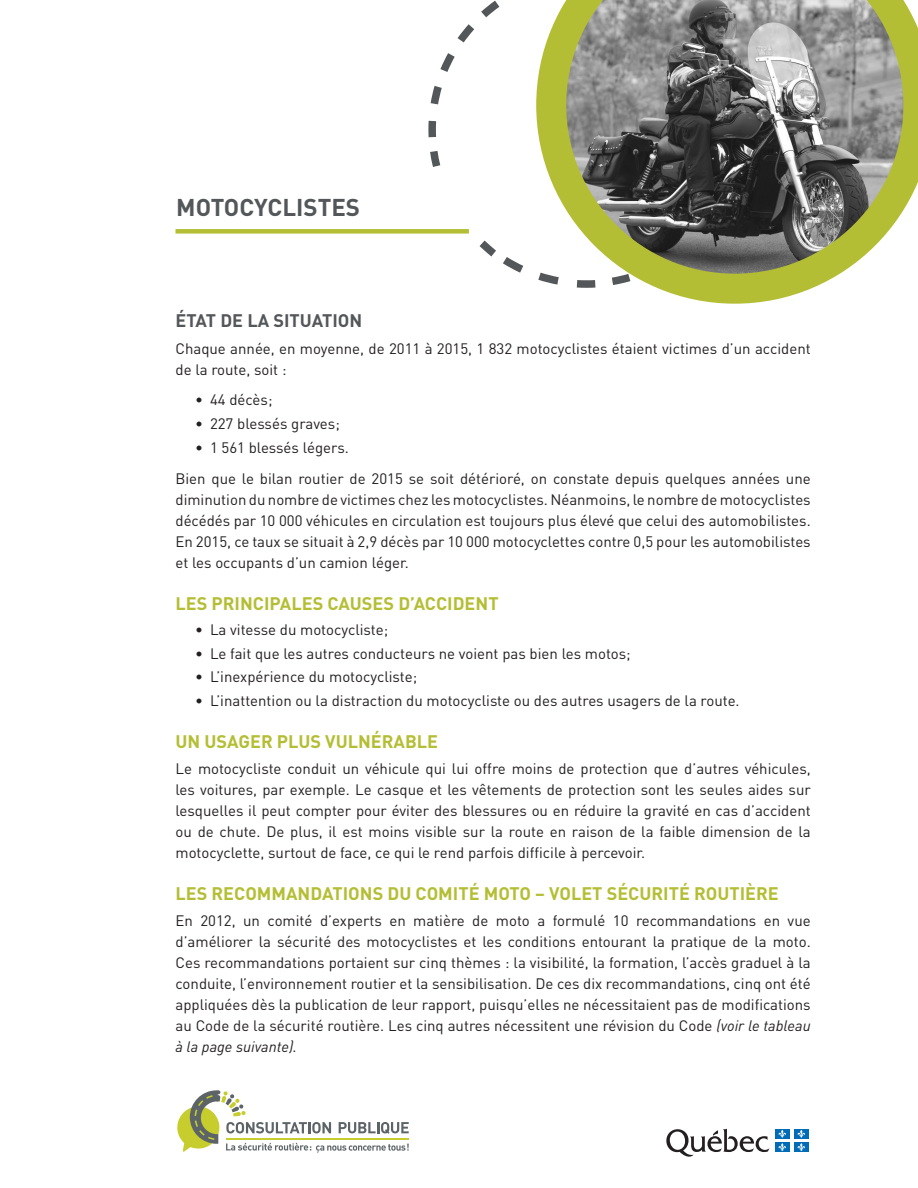
<style>
.page{position:relative;width:918px;height:1188px;background:#fff}
.page>*{position:absolute;margin:0;border:0;box-sizing:border-box;transform-origin:0 0}
.t1{font:700 24px "DIN";color:#545759}
.t2{font:700 18px "DIN";color:#b4be34}
.t3{font:700 18px "DIN";color:#545759}
.t4{font:15px/21px "DIN";color:#231f20;text-align:justify}
.s1{font-style:italic}
</style>
<div class="page">
<svg style="left:428px;top:0;width:95px;height:273px"></svg>
<svg style="left:536px;top:0;width:382px;height:304px"></svg>
<div style="left:176px;top:229px;width:293px;height:5px;background:#b4be34"></div>
<svg style="left:666px;top:1129px;width:103px;height:28px"></svg>
<div style="left:775px;top:1129px;width:15px;height:9px;background:#006bb6"></div>
<div style="left:794px;top:1129px;width:15px;height:9px;background:#006bb6"></div>
<div style="left:775px;top:1143px;width:15px;height:9px;background:#006bb6"></div>
<svg style="left:778px;top:1130px;width:8px;height:21px"></svg>
<div style="left:794px;top:1143px;width:15px;height:9px;background:#006bb6"></div>
<svg style="left:797px;top:1130px;width:8px;height:21px"></svg>
<svg style="left:177px;top:1090px;width:232px;height:63px"></svg>
<h4 class="t1" style="left:176px;top:191px;width:185px">MOTOCYCLISTES</h4>
<h5 class="t3" style="left:176px;top:309px;width:188px">ÉTAT DE LA SITUATION</h5>
<p class="t4" style="left:176px;top:337px;width:637px">Chaque année, en moyenne, de 2011 à 2015, 1 832 motocyclistes étaient victimes d’un accident de la route, soit :</p>
<p class="t4" style="left:195px;top:389px;width:79px">• 44 décès;</p>
<p class="t4" style="left:195px;top:413px;width:146px">• 227 blessés graves;</p>
<p class="t4" style="left:195px;top:436px;width:155px">• 1 561 blessés légers.</p>
<p class="t4" style="left:176px;top:468px;width:637px">Bien que le bilan routier de 2015 se soit détérioré, on constate depuis quelques années une diminution du nombre de victimes chez les motocyclistes. Néanmoins, le nombre de motocyclistes décédés par 10 000 véhicules en circulation est toujours plus élevé que celui des automobilistes.<br>En 2015, ce taux se situait à 2,9 décès par 10 000 motocyclettes contre 0,5 pour les automobilistes et les occupants d’un camion léger.</p>
<h5 class="t2" style="left:176px;top:592px;width:325px">LES PRINCIPALES CAUSES D’ACCIDENT</h5>
<p class="t4" style="left:195px;top:619px;width:195px">• La vitesse du motocycliste;</p>
<p class="t4" style="left:195px;top:642px;width:437px">• Le fait que les autres conducteurs ne voient pas bien les motos;</p>
<p class="t4" style="left:195px;top:666px;width:224px">• L’inexpérience du motocycliste;</p>
<p class="t4" style="left:195px;top:690px;width:546px">• L’inattention ou la distraction du motocycliste ou des autres usagers de la route.</p>
<h5 class="t2" style="left:176px;top:730px;width:264px">UN USAGER PLUS VULNÉRABLE</h5>
<p class="t4" style="left:176px;top:758px;width:637px">Le motocycliste conduit un véhicule qui lui offre moins de protection que d’autres véhicules, les voitures, par exemple. Le casque et les vêtements de protection sont les seules aides sur lesquelles il peut compter pour éviter des blessures ou en réduire la gravité en cas d’accident ou de chute. De plus, il est moins visible sur la route en raison de la faible dimension de la motocyclette, surtout de face, ce qui le rend parfois difficile à percevoir.</p>
<h5 class="t2" style="left:176px;top:881px;width:605px">LES RECOMMANDATIONS DU COMITÉ MOTO – VOLET SÉCURITÉ ROUTIÈRE</h5>
<p class="t4" style="left:176px;top:910px;width:637px">En 2012, un comité d’experts en matière de moto a formulé 10 recommandations en vue d’améliorer la sécurité des motocyclistes et les conditions entourant la pratique de la moto.<br>Ces recommandations portaient sur cinq thèmes : la visibilité, la formation, l’accès graduel à la conduite, l’environnement routier et la sensibilisation. De ces dix recommandations, cinq ont été appliquées dès la publication de leur rapport, puisqu’elles ne nécessitaient pas de modifications au Code de la sécurité routière. Les cinq autres nécessitent une révision du Code <span class="s1">(voir le tableau à la page suivante).</span></p>
</div>
